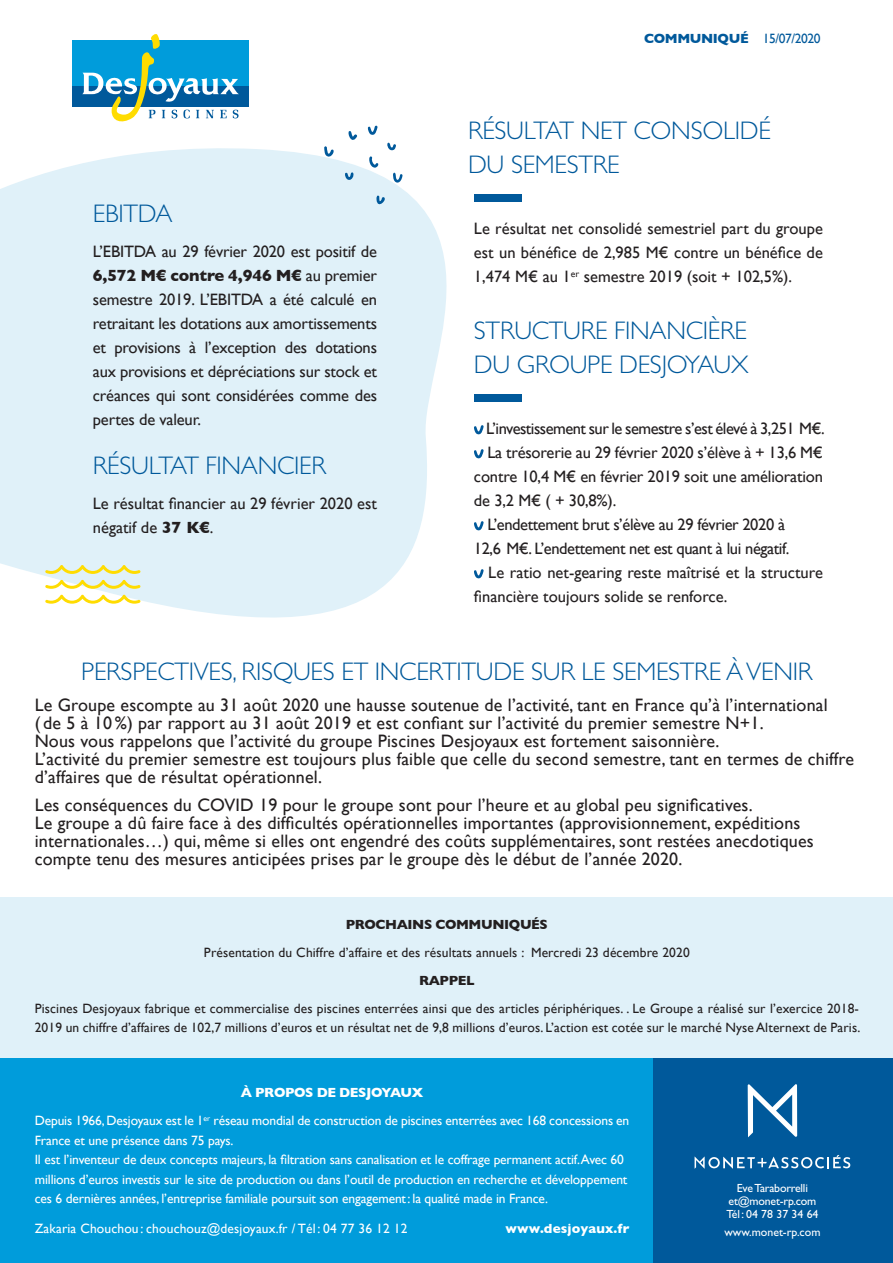
<style>
.page{position:relative;width:893px;height:1263px;background:#fff}
.page>*{position:absolute;margin:0;border:0;box-sizing:border-box;transform-origin:0 0}
.t1{font:300 25.5px "Gill Sans Std";letter-spacing:-.01em;color:#00599b}
.t2{font:18px/18px "Gill Sans";letter-spacing:.01em;color:#231f20}
.t3{font:16.5px/24px "Gill Sans";letter-spacing:-.01em;color:#231f20;text-align:justify}
.t4{font:16.5px "Gill Sans";letter-spacing:-.03em;color:#231f20}
.t5{font:13.5px/19.5px "Gill Sans";letter-spacing:-.01em;color:#fff}
.t6{font:13.5px/19.5px "Gill Sans";letter-spacing:.01em;color:#231f20}
.t7{font:13.5px "Gill Sans";letter-spacing:.01em;color:#fff}
.t8{font:700 13.5px "Gill Sans";letter-spacing:-.03em;color:#231f20}
.t9{font:700 13.5px "Gill Sans";letter-spacing:-.03em;color:#00599b}
.t10{font:700 13.5px "Gill Sans";letter-spacing:-.03em;color:#fff}
.t11{font:700 13.5px "Gill Sans";letter-spacing:.01em;color:#fff}
.t12{font:11.85px "Gill Sans Std";letter-spacing:-.015em;color:#fff}
.s1{font-weight:400}
.s2{font-weight:700}
</style>
<div class="page">
<div style="left:0;top:897px;width:893px;height:163px;background:#e0f1f9"></div>
<svg style="left:0;top:148px;width:522px;height:470px;fill:#e0f1f9"></svg>
<div style="left:0;top:1058px;width:893px;height:205px;background:#009cdb"></div>
<div style="left:654px;top:1058px;width:239px;height:205px;background:#00599b"></div>
<svg style="left:695px;top:1155px;width:155px;height:14px"></svg>
<svg style="left:748px;top:1084px;width:49px;height:53px"></svg>
<div style="left:474px;top:194px;width:47px;height:8px;background:#00599b"></div>
<div style="left:72px;top:86px;width:177px;height:20px;background:#00599b"></div>
<div style="left:72px;top:41px;width:177px;height:45px;background:#009cdb"></div>
<svg style="left:82px;top:34px;width:157px;height:88px"></svg>
<svg style="left:392px;top:173px;width:11px;height:11px"></svg>
<svg style="left:386px;top:142px;width:10px;height:8px"></svg>
<svg style="left:367px;top:125px;width:11px;height:10px"></svg>
<svg style="left:368px;top:155px;width:12px;height:13px"></svg>
<svg style="left:348px;top:131px;width:9px;height:9px"></svg>
<svg style="left:344px;top:171px;width:10px;height:9px"></svg>
<svg style="left:376px;top:194px;width:12px;height:16px"></svg>
<svg style="left:324px;top:146px;width:12px;height:14px"></svg>
<svg style="left:45px;top:565px;width:96px;height:9px"></svg>
<svg style="left:45px;top:580px;width:96px;height:9px"></svg>
<svg style="left:45px;top:595px;width:96px;height:9px"></svg>
<svg style="left:473px;top:425px;width:11px;height:10px"></svg>
<svg style="left:473px;top:449px;width:11px;height:10px"></svg>
<svg style="left:473px;top:521px;width:11px;height:10px"></svg>
<svg style="left:473px;top:569px;width:11px;height:10px"></svg>
<div style="left:474px;top:394px;width:47px;height:8px;background:#00599b"></div>
<p class="t9" style="left:644px;top:28px;width:178px">COMMUNIQUÉ <span class="s1">15/07/2020</span></p>
<p class="t1" style="left:93px;top:199px;width:81px">EBITDA</p>
<p class="t3" style="left:93px;top:239px;width:286px">L’EBITDA au 29 février 2020 est positif de <span class="s2">6,572 M€ contre 4,946 M€</span> au premier semestre 2019. L’EBITDA a été calculé en retraitant les dotations aux amortissements et provisions à l’exception des dotations aux provisions et dépréciations sur stock et créances qui sont considérées comme des pertes de valeur.</p>
<p class="t1" style="left:93px;top:451px;width:235px">RÉSULTAT FINANCIER</p>
<p class="t3" style="left:93px;top:491px;width:286px">Le résultat financier au 29 février 2020 est négatif de <span class="s2">37 K€</span>.</p>
<p class="t1" style="left:468px;top:116px;width:304px">RÉSULTAT NET CONSOLIDÉ</p>
<p class="t1" style="left:468px;top:150px;width:153px">DU SEMESTRE</p>
<p class="t3" style="left:474px;top:216px;width:350px">Le résultat net consolidé semestriel part du groupe est un bénéfice de 2,985 M€ contre un bénéfice de 1,474 M€ au 1<sup>er</sup> semestre 2019 (soit + 102,5%).</p>
<p class="t1" style="left:474px;top:316px;width:274px">STRUCTURE FINANCIÈRE</p>
<p class="t1" style="left:474px;top:350px;width:276px">DU GROUPE DESJOYAUX</p>
<p class="t4" style="left:486px;top:419px;width:340px">L’investissement sur le semestre s’est élevé à 3,251 M€.</p>
<p class="t3" style="left:474px;top:441px;width:351px;text-indent:13px">La trésorerie au 29 février 2020 s’élève à + 13,6 M€ contre 10,4 M€ en février 2019 soit une amélioration de 3,2 M€ ( + 30,8%).</p>
<p class="t3" style="left:487px;top:513px;width:299px">L’endettement brut s’élève au 29 février 2020 à</p>
<p class="t3" style="left:474px;top:537px;width:317px">12,6 M€. L’endettement net est quant à lui négatif.</p>
<p class="t3" style="left:474px;top:561px;width:350px;text-indent:14px">Le ratio net-gearing reste maîtrisé et la structure financière toujours solide se renforce.</p>
<p class="t1" style="left:81px;top:657px;width:733px">PERSPECTIVES, RISQUES ET INCERTITUDE SUR LE SEMESTRE À VENIR</p>
<p class="t2" style="left:35px;top:695px;width:794px">Le Groupe escompte au 31 août 2020 une hausse soutenue de l’activité, tant en France qu’à l’international ( de 5 à 10%) par rapport au 31 août 2019 et est confiant sur l’activité du premier semestre N+1.</p>
<p class="t2" style="left:35px;top:731px;width:686px">Nous vous rappelons que l’activité du groupe Piscines Desjoyaux est fortement saisonnière.</p>
<p class="t2" style="left:35px;top:749px;width:821px">L’activité du premier semestre est toujours plus faible que celle du second semestre, tant en termes de chiffre d’affaires que de résultat opérationnel.</p>
<p class="t2" style="left:35px;top:796px;width:719px">Les conséquences du COVID 19 pour le groupe sont pour l’heure et au global peu significatives.</p>
<p class="t2" style="left:35px;top:814px;width:780px">Le groupe a dû faire face à des difficultés opérationnelles importantes (approvisionnement, expéditions internationales…) qui, même si elles ont engendré des coûts supplémentaires, sont restées anecdotiques compte tenu des mesures anticipées prises par le groupe dès le début de l’année 2020.</p>
<p class="t8" style="left:346px;top:914px;width:204px">PROCHAINS COMMUNIQUÉS</p>
<p class="t6" style="left:204px;top:942px;width:487px">Présentation du Chiffre d’affaire et des résultats annuels : Mercredi 23 décembre 2020</p>
<p class="t8" style="left:419px;top:970px;width:57px">RAPPEL</p>
<p class="t6" style="left:35px;top:998px;width:827px">Piscines Desjoyaux fabrique et commercialise des piscines enterrées ainsi que des articles périphériques. . Le Groupe a réalisé sur l’exercice 2018-<br>2019 un chiffre d’affaires de 102,7 millions d’euros et un résultat net de 9,8 millions d’euros. L’action est cotée sur le marché Nyse Alternext de Paris.</p>
<p class="t10" style="left:241px;top:1082px;width:184px">À PROPOS DE DESJOYAUX</p>
<p class="t5" style="left:35px;top:1111px;width:596px">Depuis 1966, Desjoyaux est le 1<sup>er</sup> réseau mondial de construction de piscines enterrées avec 168 concessions en<br>France et une présence dans 75 pays.</p>
<p class="t5" style="left:35px;top:1150px;width:594px">Il est l’inventeur de deux concepts majeurs, la filtration sans canalisation et le coffrage permanent actif.Avec 60 millions d’euros investis sur le site de production ou dans l’outil de production en recherche et développement ces 6 dernières années, l’entreprise familiale poursuit son engagement: la qualité made in France.</p>
<p class="t7" style="left:35px;top:1220px;width:374px">Zakaria Chouchou : chouchouz@desjoyaux.fr / Tél : 04 77 36 12 12</p>
<p class="t11" style="left:506px;top:1217px;width:125px">www.desjoyaux.fr</p>
<p class="t12" style="left:737px;top:1181px;width:73px">Eve Taraborrelli</p>
<p class="t12" style="left:729px;top:1194px;width:89px">et@monet-rp.com</p>
<p class="t12" style="left:726px;top:1207px;width:94px">Tél : 04 78 37 34 64</p>
<p class="t12" style="left:724px;top:1225px;width:98px">www.monet-rp.com</p>
</div>
